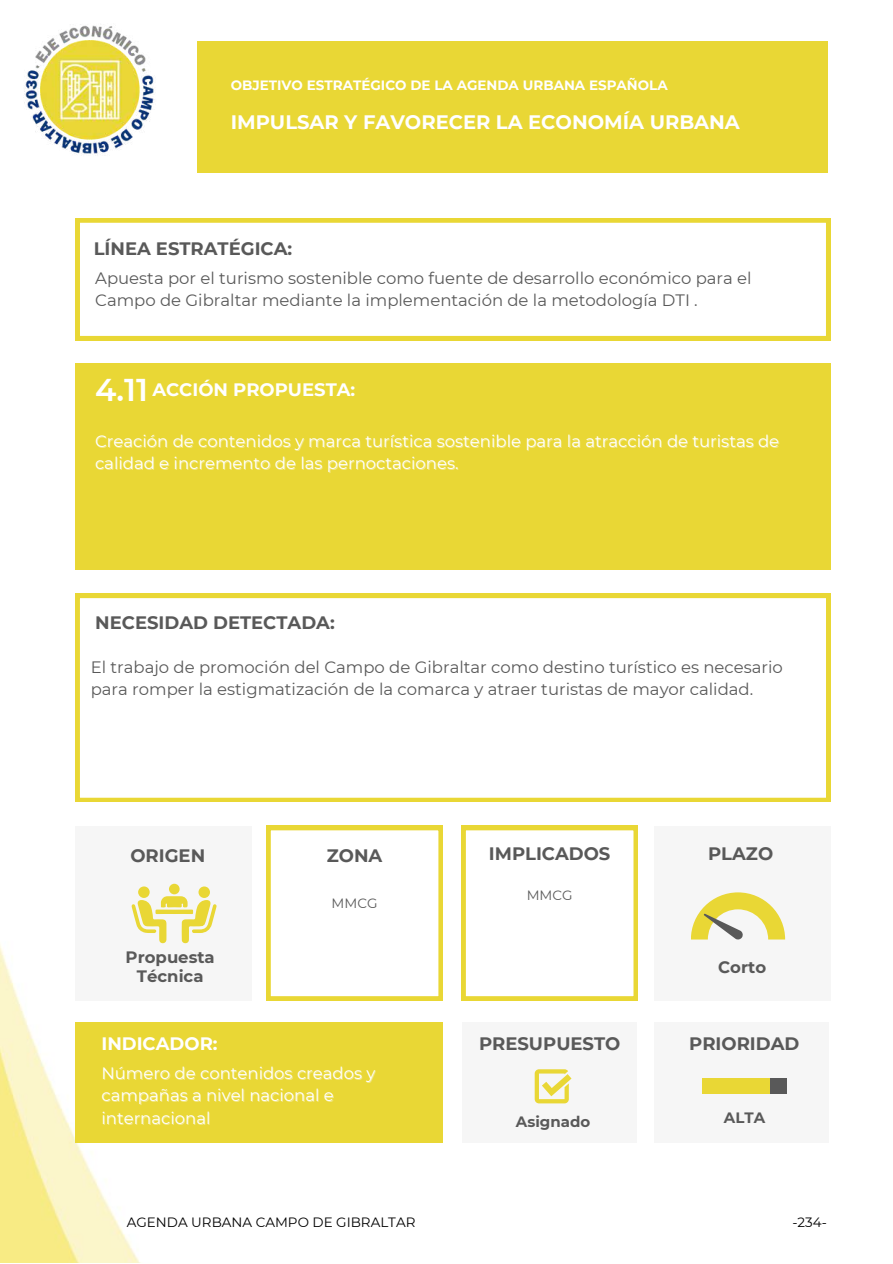
<style>
.page{position:relative;width:893px;height:1264px;background:#fff}
.page>*{position:absolute;margin:0;border:0;box-sizing:border-box;transform-origin:0 0}
.t1{font:600 31.5px "Montserrat";color:#fff}
.t2{font:700 19.5px "Montserrat";color:#fff}
.t3{font:700 18px "Montserrat";color:#595959}
.t4{font:700 18px "Montserrat";color:#fff}
.t5{font:16.5px/22.5px "Montserrat";color:#595959}
.t6{font:16.5px/22.5px "Montserrat";color:#fff}
.t7{font:700 16.5px/19px "Montserrat";color:#595959;text-align:center}
.t8{font:700 15px "Montserrat";color:#595959}
.t9{font:700 13.5px "Montserrat";color:#fff}
.t10{font:13.5px "Montserrat";color:#000}
.t11{font:13.5px "Montserrat";color:#595959}
</style>
<div class="page">
<div style="left:197px;top:41px;width:630px;height:132px;background:#e9d735"></div>
<img style="left:0;top:635px;width:831px;height:627px">
<div style="left:75px;top:363px;width:755px;height:207px;background:#e9d735"></div>
<svg style="left:75px;top:218px;width:755px;height:122px"></svg>
<svg style="left:75px;top:593px;width:755px;height:208px"></svg>
<div style="left:75px;top:825px;width:176px;height:175px;background:#f6f6f6"></div>
<div style="left:653px;top:825px;width:177px;height:175px;background:#f6f6f6"></div>
<svg style="left:691px;top:892px;width:94px;height:47px"></svg>
<div style="left:75px;top:1022px;width:368px;height:120px;background:#e9d735"></div>
<div style="left:462px;top:1022px;width:175px;height:120px;background:#f6f6f6"></div>
<div style="left:653px;top:1022px;width:175px;height:120px;background:#f6f6f6"></div>
<div style="left:702px;top:1078px;width:84px;height:15px;background:#595959"></div>
<div style="left:702px;top:1078px;width:67px;height:15px;background:#e9d735"></div>
<svg style="left:461px;top:825px;width:177px;height:175px"></svg>
<svg style="left:266px;top:825px;width:177px;height:175px"></svg>
<img style="left:24px;top:24px;width:131px;height:131px">
<svg style="left:131px;top:896px;width:86px;height:47px"></svg>
<div style="left:198px;top:886px;width:12px;height:12px;background:#e9d735;border-radius:50%"></div>
<div style="left:138px;top:886px;width:12px;height:12px;background:#e9d735;border-radius:50%"></div>
<div style="left:169px;top:883px;width:11px;height:11px;background:#e9d735;border-radius:50%"></div>
<svg style="left:534px;top:1069px;width:37px;height:33px"></svg>
<p class="t9" style="left:231px;top:77px;width:438px">OBJETIVO ESTRATÉGICO DE LA AGENDA URBANA ESPAÑOLA</p>
<p class="t2" style="left:231px;top:110px;width:510px">IMPULSAR Y FAVORECER LA ECONOMÍA URBANA</p>
<p class="t3" style="left:94px;top:237px;width:200px">LÍNEA ESTRATÉGICA:</p>
<p class="t5" style="left:95px;top:266px;width:658px">Apuesta por el turismo sostenible como fuente de desarrollo económico para el<br>Campo de Gibraltar mediante la implementación de la metodología DTI .</p>
<h1 class="t1" style="left:95px;top:370px;width:55px">4.11</h1>
<p class="t4" style="left:152px;top:378px;width:204px">ACCIÓN PROPUESTA:</p>
<p class="t6" style="left:95px;top:429px;width:685px">Creación de contenidos y marca turística sostenible para la atracción de turistas de calidad e incremento de las pernoctaciones.</p>
<p class="t3" style="left:95px;top:611px;width:241px">NECESIDAD DETECTADA:</p>
<p class="t5" style="left:91px;top:655px;width:693px">El trabajo de promoción del Campo de Gibraltar como destino turístico es necesario para romper la estigmatización de la comarca y atraer turistas de mayor calidad.</p>
<p class="t3" style="left:130px;top:844px;width:76px">ORIGEN</p>
<p class="t7" style="left:126px;top:947px;width:91px">Propuesta<br>Técnica</p>
<p class="t3" style="left:327px;top:844px;width:57px">ZONA</p>
<p class="t11" style="left:331px;top:894px;width:47px">MMCG</p>
<p class="t4" style="left:101px;top:1032px;width:118px">INDICADOR:</p>
<p class="t6" style="left:101px;top:1061px;width:275px">Número de contenidos creados y campañas a nivel nacional e internacional</p>
<p class="t3" style="left:489px;top:842px;width:123px">IMPLICADOS</p>
<p class="t3" style="left:708px;top:842px;width:67px">PLAZO</p>
<p class="t11" style="left:526px;top:887px;width:47px">MMCG</p>
<p class="t7" style="left:718px;top:957px;width:49px">Corto</p>
<p class="t3" style="left:479px;top:1032px;width:143px">PRESUPUESTO</p>
<p class="t3" style="left:689px;top:1032px;width:112px">PRIORIDAD</p>
<p class="t8" style="left:516px;top:1111px;width:76px">Asignado</p>
<p class="t8" style="left:723px;top:1108px;width:43px">ALTA</p>
<p class="t10" style="left:127px;top:1213px;width:290px">AGENDA URBANA CAMPO DE GIBRALTAR</p>
<p class="t10" style="left:792px;top:1213px;width:36px">-234-</p>
</div>
